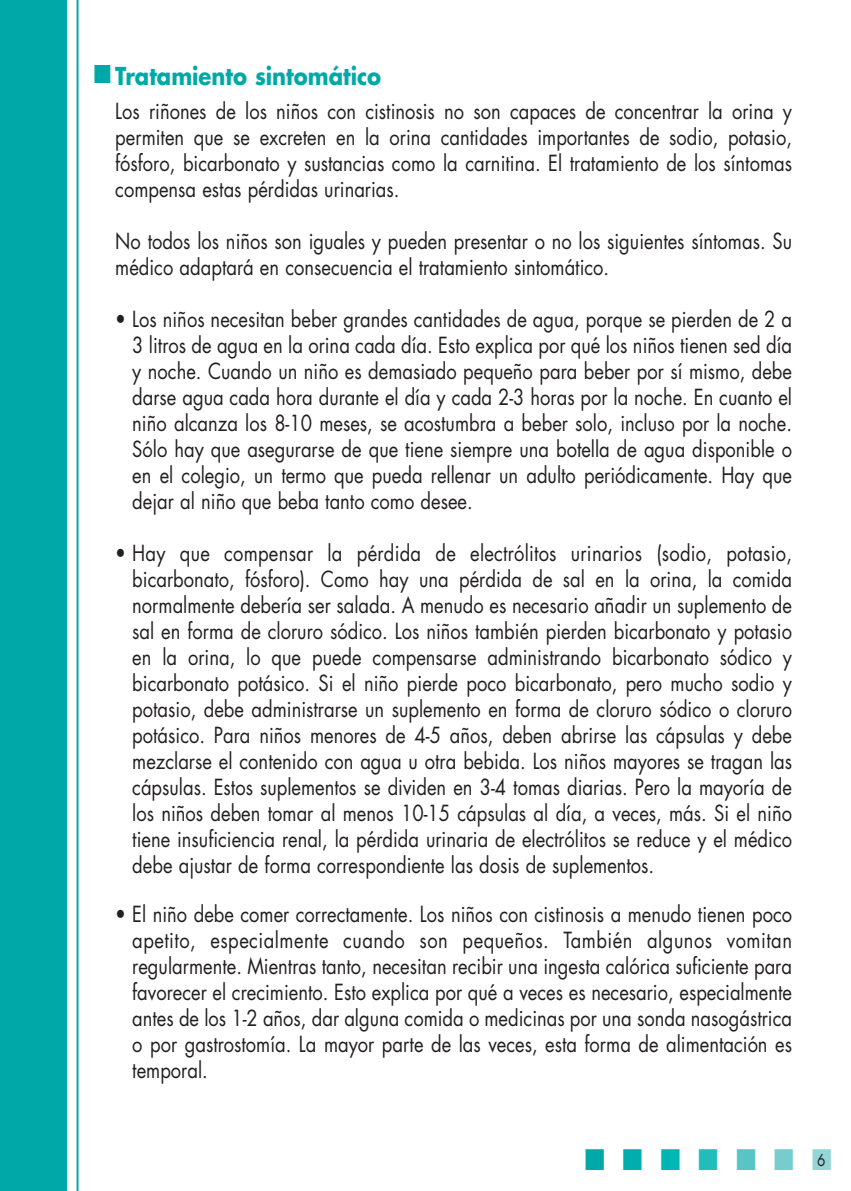
<style>
.page{position:relative;width:851px;height:1191px;background:#fff}
.page>*{position:absolute;margin:0;border:0;box-sizing:border-box;transform-origin:0 0}
.t1{font:30px "Zapf Dingbats";color:#00a9a7;scale:.88 1}
.t2{font:700 24px "Futura";color:#00a9a7;scale:.88 1}
.t3{font:21.6px/26px "Futura";color:#231f20;text-align:justify;scale:.85 1}
.t4{font:16px "Futura";color:#231f20;scale:.85 1}
.s1{color:#00afad}
.s2{color:#00b6b4}
.s3{color:#21bdbb}
.s4{color:#59c4c4}
.s5{color:#78cccd}
.s6{color:#94d5d6}
</style>
<div class="page">
<div style="left:0;top:0;width:66px;height:1191px;background:#00a9a7"></div>
<hr style="left:76px;top:0;width:2px;height:1191px;background:#00a9a7">
<p class="t2" style="left:94px;top:65px;width:328px">■ Tratamiento sintomático</p>
<p class="t3" style="left:115px;top:100px;width:797px">Los riñones de los niños con cistinosis no son capaces de concentrar la orina y permiten que se excreten en la orina cantidades importantes de sodio, potasio, fósforo, bicarbonato y sustancias como la carnitina. El tratamiento de los síntomas compensa estas pérdidas urinarias.</p>
<p class="t3" style="left:115px;top:230px;width:797px">No todos los niños son iguales y pueden presentar o no los siguientes síntomas. Su médico adaptará en consecuencia el tratamiento sintomático.</p>
<p class="t3" style="left:132px;top:308px;width:777px;text-indent:-17px">• Los niños necesitan beber grandes cantidades de agua, porque se pierden de 2 a 3 litros de agua en la orina cada día. Esto explica por qué los niños tienen sed día y noche. Cuando un niño es demasiado pequeño para beber por sí mismo, debe darse agua cada hora durante el día y cada 2-3 horas por la noche. En cuanto el niño alcanza los 8-10 meses, se acostumbra a beber solo, incluso por la noche.<br>Sólo hay que asegurarse de que tiene siempre una botella de agua disponible o en el colegio, un termo que pueda rellenar un adulto periódicamente. Hay que dejar al niño que beba tanto como desee.</p>
<p class="t3" style="left:132px;top:542px;width:777px;text-indent:-17px">• Hay que compensar la pérdida de electrólitos urinarios (sodio, potasio, bicarbonato, fósforo). Como hay una pérdida de sal en la orina, la comida normalmente debería ser salada. A menudo es necesario añadir un suplemento de sal en forma de cloruro sódico. Los niños también pierden bicarbonato y potasio en la orina, lo que puede compensarse administrando bicarbonato sódico y bicarbonato potásico. Si el niño pierde poco bicarbonato, pero mucho sodio y potasio, debe administrarse un suplemento en forma de cloruro sódico o cloruro potásico. Para niños menores de 4-5 años, deben abrirse las cápsulas y debe mezclarse el contenido con agua u otra bebida. Los niños mayores se tragan las cápsulas. Estos suplementos se dividen en 3-4 tomas diarias. Pero la mayoría de los niños deben tomar al menos 10-15 cápsulas al día, a veces, más. Si el niño tiene insuficiencia renal, la pérdida urinaria de electrólitos se reduce y el médico debe ajustar de forma correspondiente las dosis de suplementos.</p>
<p class="t3" style="left:132px;top:902px;width:777px;text-indent:-17px">• El niño debe comer correctamente. Los niños con cistinosis a menudo tienen poco apetito, especialmente cuando son pequeños. También algunos vomitan regularmente. Mientras tanto, necesitan recibir una ingesta calórica suficiente para favorecer el crecimiento. Esto explica por qué a veces es necesario, especialmente antes de los 1-2 años, dar alguna comida o medicinas por una sonda nasogástrica o por gastrostomía. La mayor parte de las veces, esta forma de alimentación es temporal.</p>
<h1 class="t1" style="left:584px;top:1145px;width:282px">■ <span class="s1">■</span><span class="s2">■</span><span class="s3">■</span><span class="s4">■</span><span class="s5">■</span><span class="s6">■</span></h1>
<p class="t4" style="left:817px;top:1152px;width:11px">6</p>
</div>
